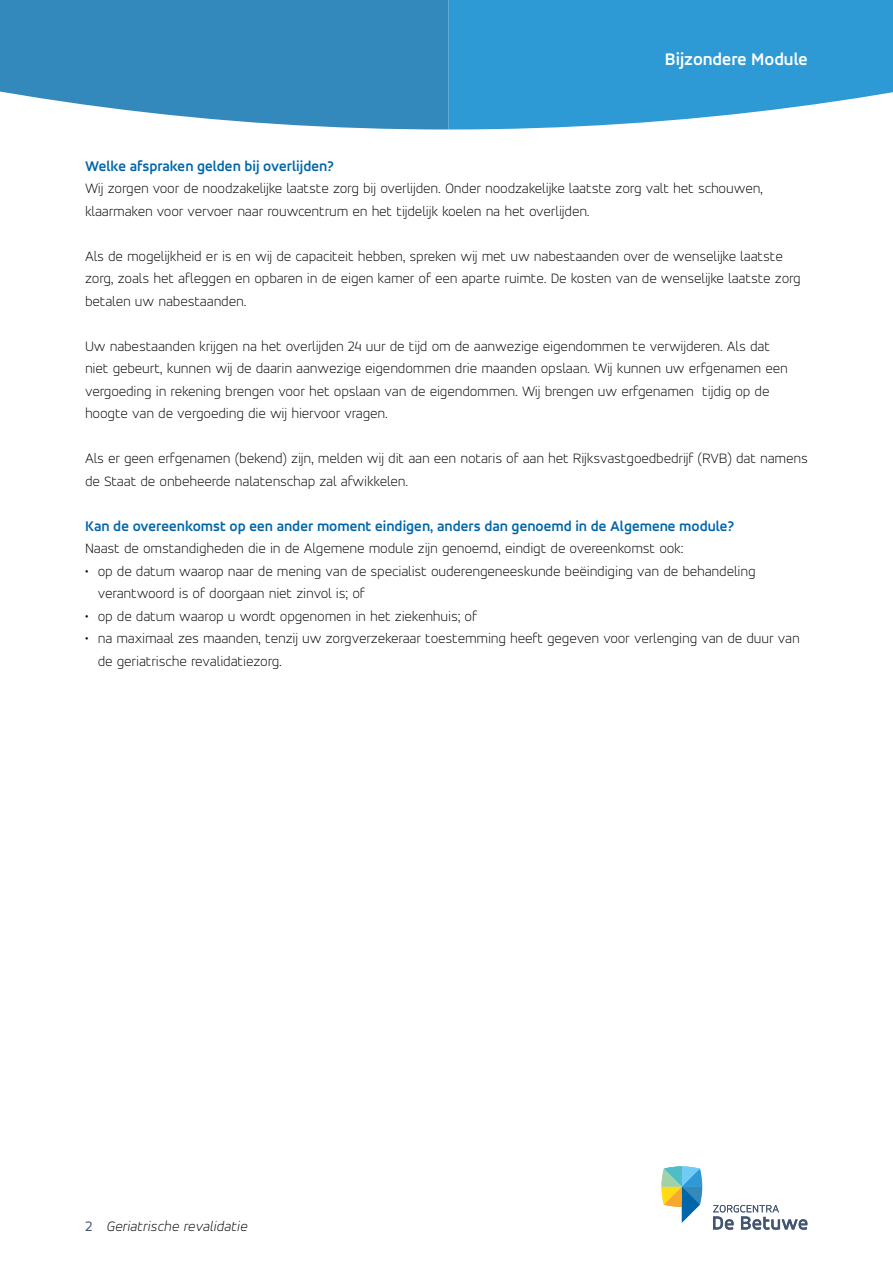
<style>
.page{position:relative;width:893px;height:1263px;background:#fff}
.page>*{position:absolute;margin:0;border:0;box-sizing:border-box;transform-origin:0 0}
.t1{font:700 18px "Accord Alternate";color:#fff}
.t2{font:200 15px/22.5px "Accord Alternate";letter-spacing:-.01em;color:#000}
.t3{font:700 15px "Accord Alternate";color:#0066a9}
.t4{font:15px "Accord Alternate Extra Light Itali";color:#000}
.s1{font-family:"Accord Alternate";color:#44556f}
</style>
<div class="page">
<svg style="left:0;top:42px;width:449px;height:87px;background:#4f99c5"></svg>
<svg style="left:449px;top:42px;width:444px;height:87px;background:#49a7db"></svg>
<svg style="left:0;top:0;width:893px;height:42px;background:#3091c8"></svg>
<svg style="left:713px;top:1205px;width:94px;height:25px"></svg>
<svg style="left:661px;top:1166px;width:41px;height:56px"></svg>
<p class="t1" style="left:665px;top:48px;width:145px">Bijzondere Module</p>
<p class="t3" style="left:85px;top:157px;width:250px">Welke afspraken gelden bij overlijden?</p>
<p class="t2" style="left:85px;top:177px;width:679px">Wij zorgen voor de noodzakelijke laatste zorg bij overlijden. Onder noodzakelijke laatste zorg valt het schouwen, klaarmaken voor vervoer naar rouwcentrum en het tijdelijk koelen na het overlijden.</p>
<p class="t2" style="left:85px;top:244px;width:717px">Als de mogelijkheid er is en wij de capaciteit hebben, spreken wij met uw nabestaanden over de wenselijke laatste zorg, zoals het afleggen en opbaren in de eigen kamer of een aparte ruimte. De kosten van de wenselijke laatste zorg betalen uw nabestaanden.</p>
<p class="t2" style="left:85px;top:334px;width:704px">Uw nabestaanden krijgen na het overlijden 24 uur de tijd om de aanwezige eigendommen te verwijderen. Als dat niet gebeurt, kunnen wij de daarin aanwezige eigendommen drie maanden opslaan. Wij kunnen uw erfgenamen een vergoeding in rekening brengen voor het opslaan van de eigendommen. Wij brengen uw erfgenamen tijdig op de hoogte van de vergoeding die wij hiervoor vragen.</p>
<p class="t2" style="left:85px;top:447px;width:724px">Als er geen erfgenamen (bekend) zijn, melden wij dit aan een notaris of aan het Rijksvastgoedbedrijf (RVB) dat namens de Staat de onbeheerde nalatenschap zal afwikkelen.</p>
<p class="t3" style="left:85px;top:517px;width:651px">Kan de overeenkomst op een ander moment eindigen, anders dan genoemd in de Algemene module?</p>
<p class="t2" style="left:85px;top:537px;width:600px">Naast de omstandigheden die in de Algemene module zijn genoemd, eindigt de overeenkomst ook:</p>
<p class="t2" style="left:98px;top:559px;width:659px;text-indent:-13px">• op de datum waarop naar de mening van de specialist ouderengeneeskunde beëindiging van de behandeling verantwoord is of doorgaan niet zinvol is; of</p>
<p class="t2" style="left:85px;top:604px;width:393px">• op de datum waarop u wordt opgenomen in het ziekenhuis; of</p>
<p class="t2" style="left:98px;top:627px;width:704px;text-indent:-13px">• na maximaal zes maanden, tenzij uw zorgverzekeraar toestemming heeft gegeven voor verlenging van de duur van de geriatrische revalidatiezorg.</p>
<p class="t4" style="left:85px;top:1217px;width:164px"><span class="s1">2</span> Geriatrische revalidatie</p>
</div>
